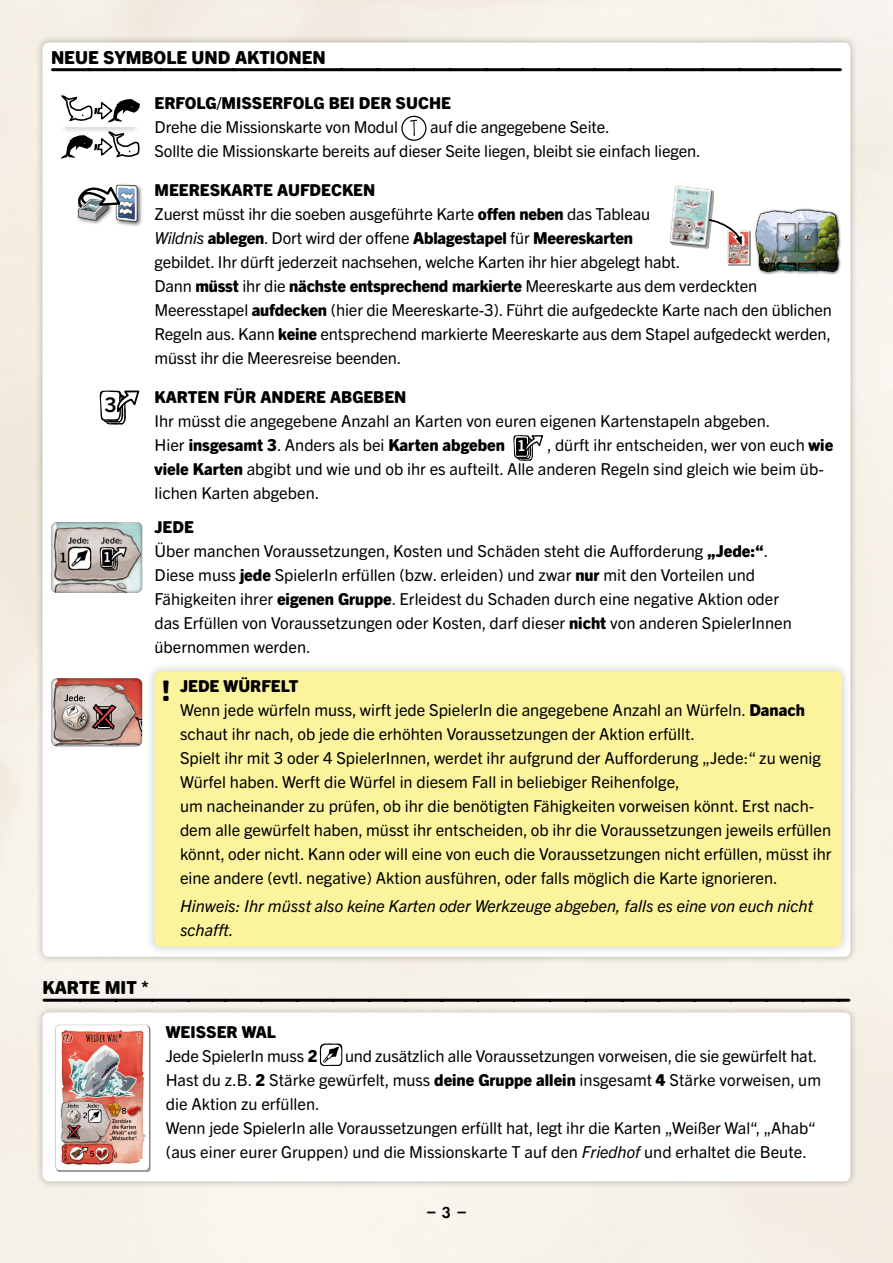
<style>
.page{position:relative;width:893px;height:1263px;background:#f6f2e8}
.page>*{position:absolute;margin:0;border:0;box-sizing:border-box;transform-origin:0 0}
.t1{font:800 28.5px "Trade Gothic Next SR Pro";color:#000}
.t2{font:700 20.25px "Trade Gothic Next SR Pro";color:#000}
.t3{font:800 18px "Trade Gothic Next SR Pro";color:#000}
.t4{font:16.5px/24px "Trade Gothic Next SR Pro";color:#000}
.t5{font:italic 16.5px/24px "Trade Gothic Next LT Pro";color:#000}
.t6{font:800 16.5px "Trade Gothic Next SR Pro";color:#000}
.t7{font:600 16.5px "Futura PT";color:#000}
.s1{font-weight:800}
.s2{font-family:"Trade Gothic Next LT Pro";font-style:italic}
.s3{font-weight:700;font-size:15.15px;color:#fff}
</style>
<div class="page">
<div style="left:35px;top:35px;width:823px;height:929px;background:#000;opacity:.28"></div>
<div style="left:43px;top:43px;width:807px;height:914px;background:#fff;border-radius:6px"></div>
<svg style="left:53px;top:68px;width:787px;height:3px;background:#101010"></svg>
<svg style="left:410px;top:120px;width:7px;height:16px"></svg>
<div style="left:401px;top:116px;width:25px;height:25px;border:1px solid #000;border-radius:50%"></div>
<svg style="left:513px;top:435px;width:30px;height:26px"></svg>
<svg style="left:60px;top:95px;width:80px;height:28px"></svg>
<div style="left:76px;top:197px;width:38px;height:28px;background:#000;opacity:.63"></div>
<img style="left:76px;top:213px;width:32px;height:7px">
<div style="left:114px;top:183px;width:30px;height:44px;background:#000;opacity:.63"></div>
<img style="left:112px;top:183px;width:32px;height:41px">
<svg style="left:76px;top:183px;width:47px;height:30px"></svg>
<svg style="left:99px;top:390px;width:40px;height:35px"></svg>
<img style="left:754px;top:208px;width:87px;height:67px">
<div style="left:729px;top:231px;width:22px;height:35px;background:#9a9a9a"></div>
<svg style="left:669px;top:185px;width:81px;height:81px"></svg>
<div style="left:48px;top:521px;width:95px;height:74px;background:#000;opacity:.75"></div>
<div style="left:48px;top:677px;width:95px;height:72px;background:#000;opacity:.75"></div>
<svg style="left:44px;top:999px;width:805px;height:3px;background:#151514"></svg>
<div style="left:35px;top:1005px;width:823px;height:184px;background:#000;opacity:.28"></div>
<div style="left:43px;top:1012px;width:807px;height:169px;background:#fff;border-radius:6px"></div>
<div style="left:55px;top:1026px;width:95px;height:145px;background:#000;opacity:.75"></div>
<svg style="left:319px;top:1043px;width:24px;height:24px"></svg>
<svg style="left:61px;top:130px;width:79px;height:29px"></svg>
<div style="left:145px;top:661px;width:707px;height:295px;background:#000;opacity:.25"></div>
<div style="left:154px;top:671px;width:688px;height:276px;background:#fcf39d;border-radius:6px"></div>
<p class="t3" style="left:51px;top:45px;width:276px">NEUE SYMBOLE UND AKTIONEN</p>
<p class="t6" style="left:154px;top:92px;width:298px">ERFOLG/MISSERFOLG BEI DER SUCHE</p>
<p class="t4" style="left:154px;top:114px;width:245px">Drehe die Missionskarte von Modul</p>
<p class="t4" style="left:154px;top:114px;width:548px;text-indent:276px">auf die angegebene Seite.<br>Sollte die Missionskarte bereits auf dieser Seite liegen, bleibt sie einfach liegen.</p>
<p class="t4" style="left:154px;top:177px;width:679px"><span class="s1">MEERESKARTE AUFDECKEN<br></span>Zuerst müsst ihr die soeben ausgeführte Karte <span class="s1">offen neben</span> das Tableau<br><span class="s2">Wildnis</span> <span class="s1">ablegen</span>. Dort wird der offene <span class="s1">Ablagestapel</span> für <span class="s1">Meereskarten<br></span>gebildet. Ihr dürft jederzeit nachsehen, welche Karten ihr hier abgelegt habt.<br>Dann <span class="s1">müsst</span> ihr die <span class="s1">nächste entsprechend markierte</span> Meereskarte aus dem verdeckten Meeresstapel <span class="s1">aufdecken</span> (hier die Meereskarte-3). Führt die aufgedeckte Karte nach den üblichen Regeln aus. Kann <span class="s1">keine</span> entsprechend markierte Meereskarte aus dem Stapel aufgedeckt werden, müsst ihr die Meeresreise beenden.</p>
<p class="t6" style="left:154px;top:385px;width:253px">KARTEN FÜR ANDERE ABGEBEN</p>
<p class="t4" style="left:154px;top:408px;width:617px">Ihr müsst die angegebene Anzahl an Karten von euren eigenen Kartenstapeln abgeben.<br>Hier <span class="s1">insgesamt 3</span>. Anders als bei <span class="s1">Karten abgeben</span> <span class="s3">1</span></p>
<p class="t2" style="left:105px;top:391px;width:13px">3</p>
<p class="t4" style="left:154px;top:432px;width:680px;text-indent:393px">, dürft ihr entscheiden, wer von euch <span class="s1">wie viele Karten</span> abgibt und wie und ob ihr es aufteilt. Alle anderen Regeln sind gleich wie beim üb&shy;lichen Karten abgeben.</p>
<p class="t4" style="left:154px;top:514px;width:639px"><span class="s1">JEDE<br></span>Über manchen Voraussetzungen, Kosten und Schäden steht die Aufforderung <span class="s1">„Jede:“</span>.<br>Diese muss <span class="s1">jede</span> SpielerIn erfüllen (bzw. erleiden) und zwar <span class="s1">nur</span> mit den Vorteilen und Fähigkeiten ihrer <span class="s1">eigenen Gruppe</span>. Erleidest du Schaden durch eine negative Aktion oder das Erfüllen von Voraussetzungen oder Kosten, darf dieser <span class="s1">nicht</span> von anderen SpielerInnen übernommen werden.</p>
<h1 class="t1" style="left:162px;top:670px;width:10px">!</h1>
<p class="t4" style="left:180px;top:672px;width:653px"><span class="s1">JEDE WÜRFELT<br></span>Wenn jede würfeln muss, wirft jede SpielerIn die angegebene Anzahl an Würfeln. <span class="s1">Danach </span>schaut ihr nach, ob jede die erhöhten Voraussetzungen der Aktion erfüllt.<br>Spielt ihr mit 3 oder 4 SpielerInnen, werdet ihr aufgrund der Aufforderung „Jede:“ zu wenig Würfel haben. Werft die Würfel in diesem Fall in beliebiger Reihenfolge,<br>um nacheinander zu prüfen, ob ihr die benötigten Fähigkeiten vorweisen könnt. Erst nach&shy;dem alle gewürfelt haben, müsst ihr entscheiden, ob ihr die Voraussetzungen jeweils erfüllen könnt, oder nicht. Kann oder will eine von euch die Voraussetzungen nicht erfüllen, müsst ihr eine andere (evtl. negative) Aktion ausführen, oder falls möglich die Karte ignorieren.</p>
<p class="t5" style="left:180px;top:893px;width:635px">Hinweis: Ihr müsst also keine Karten oder Werkzeuge abgeben, falls es eine von euch nicht schafft.</p>
<p class="t3" style="left:43px;top:975px;width:108px">KARTE MIT *</p>
<p class="t4" style="left:166px;top:1019px;width:153px"><span class="s1">WEISSER WAL<br></span>Jede SpielerIn muss <span class="s1">2</span></p>
<p class="t4" style="left:166px;top:1043px;width:657px;text-indent:179px">und zusätzlich alle Voraussetzungen vorweisen, die sie gewürfelt hat.<br>Hast du z.B. <span class="s1">2</span> Stärke gewürfelt, muss <span class="s1">deine Gruppe allein</span> insgesamt <span class="s1">4</span> Stärke vorweisen, um die Aktion zu erfüllen.<br>Wenn jede SpielerIn alle Voraussetzungen erfüllt hat, legt ihr die Karten „Weißer Wal“, „Ahab“ (aus einer eurer Gruppen) und die Missionskarte T auf den <span class="s2">Friedhof</span> und erhaltet die Beute.</p>
<p class="t7" style="left:426px;top:1202px;width:42px">– 3 –</p>
</div>
